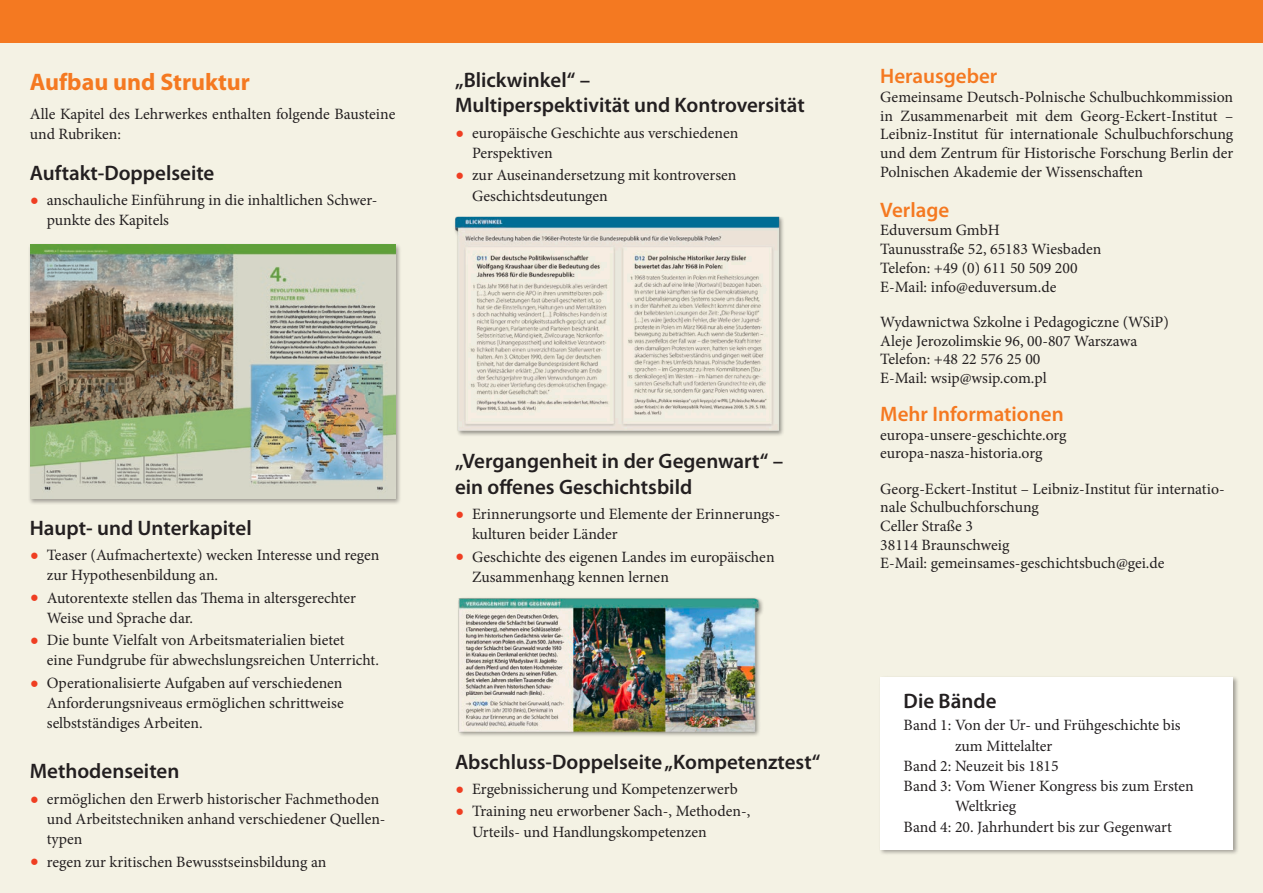
<style>
.page{position:relative;width:1263px;height:893px;background:#f4f2e4}
.page>*{position:absolute;margin:0;border:0;box-sizing:border-box;transform-origin:0 0}
.t1{font:700 24px "Myriad Pro";color:#f47921}
.t2{font:600 21px/25.5px "Myriad Pro";color:#231f20}
.t3{font:600 21px "Myriad Pro";color:#f47921}
.t4{font:15.75px/18.8px "Minion Pro";color:#231f20}
.s1{font-size:24px;color:#ef3e22}
</style>
<div class="page">
<div style="left:0;top:0;width:1263px;height:43px;background:#f47921"></div>
<div style="left:28px;top:242px;width:374px;height:263px;background:#231f20;opacity:.4"></div>
<img style="left:30px;top:244px;width:366px;height:255px">
<div style="left:878px;top:675px;width:361px;height:180px;background:#231f20;opacity:.4"></div>
<div style="left:880px;top:677px;width:353px;height:172px;background:#fff"></div>
<img style="left:455px;top:216px;width:328px;height:220px">
<img style="left:458px;top:582px;width:305px;height:154px">
<h1 class="t1" style="left:30px;top:67px;width:222px">Aufbau und Struktur</h1>
<p class="t4" style="left:30px;top:104px;width:367px;line-height:20.2px">Alle Kapitel des Lehrwerkes enthalten folgende Bausteine und Rubriken:</p>
<h2 class="t2" style="left:30px;top:159px;width:186px">Auftakt-Doppelseite</h2>
<p class="t4" style="left:47px;top:190px;width:332px;line-height:20.2px;text-indent:-17px"><span class="s1">•</span> anschauliche Einführung in die inhaltlichen Schwer&shy;punkte des Kapitels</p>
<h2 class="t2" style="left:455px;top:67px;width:351px">„Blickwinkel“ –<br>Multiperspektivität und Kontroversität</h2>
<p class="t4" style="left:472px;top:123px;width:268px;line-height:20.2px;text-indent:-17px"><span class="s1">•</span> europäische Geschichte aus verschiedenen<br>Perspektiven</p>
<p class="t4" style="left:472px;top:165px;width:266px;line-height:20.2px;text-indent:-17px"><span class="s1">•</span> zur Auseinandersetzung mit kontroversen<br>Geschichtsdeutungen</p>
<h2 class="t2" style="left:30px;top:514px;width:223px">Haupt- und Unterkapitel</h2>
<p class="t4" style="left:47px;top:545px;width:334px;line-height:20.2px;text-indent:-17px"><span class="s1">•</span> Teaser (Aufmachertexte) wecken Interesse und regen zur Hypothesenbildung an.</p>
<p class="t4" style="left:47px;top:587px;width:311px;line-height:20.2px;text-indent:-17px"><span class="s1">•</span> Autorentexte stellen das Thema in altersgerechter<br>Weise und Sprache dar.</p>
<p class="t4" style="left:47px;top:630px;width:334px;line-height:20.2px;text-indent:-17px"><span class="s1">•</span> Die bunte Vielfalt von Arbeitsmaterialien bietet<br>eine Fundgrube für abwechslungsreichen Unterricht.</p>
<p class="t4" style="left:47px;top:673px;width:298px;line-height:20.2px;text-align:justify;text-indent:-17px"><span class="s1">•</span> Operationalisierte Aufgaben auf verschiedenen Anforderungsniveaus ermöglichen schrittweise selbstständiges Arbeiten.</p>
<h2 class="t2" style="left:30px;top:758px;width:151px">Methodenseiten</h2>
<p class="t4" style="left:47px;top:789px;width:340px;line-height:20.2px;text-indent:-17px"><span class="s1">•</span> ermöglichen den Erwerb historischer Fachmethoden und Arbeitstechniken anhand verschiedener Quellen&shy;typen</p>
<p class="t4" style="left:30px;top:852px;width:298px"><span class="s1">•</span> regen zur kritischen Bewusstseinsbildung an</p>
<h2 class="t2" style="left:455px;top:448px;width:330px">„Vergangenheit in der Gegenwart“ – ein offenes Geschichtsbild</h2>
<p class="t4" style="left:472px;top:504px;width:308px;line-height:20.2px;text-indent:-17px"><span class="s1">•</span> Erinnerungsorte und Elemente der Erinnerungs&shy;kulturen beider Länder</p>
<p class="t4" style="left:472px;top:547px;width:304px;line-height:20.2px;text-indent:-17px"><span class="s1">•</span> Geschichte des eigenen Landes im europäischen<br>Zusammenhang kennen lernen</p>
<h2 class="t2" style="left:455px;top:748px;width:367px">Abschluss-Doppelseite „Kompetenztest“</h2>
<p class="t4" style="left:455px;top:780px;width:284px"><span class="s1">•</span> Ergebnissicherung und Kompetenzerwerb</p>
<p class="t4" style="left:472px;top:801px;width:280px;line-height:20.2px;text-indent:-17px"><span class="s1">•</span> Training neu erworbener Sach-, Methoden-,<br>Urteils- und Handlungskompetenzen</p>
<h2 class="t3" style="left:880px;top:63px;width:119px">Herausgeber</h2>
<p class="t4" style="left:880px;top:88px;width:354px;text-align:justify">Gemeinsame Deutsch-Polnische Schulbuchkommission in Zusammenarbeit mit dem Georg-Eckert-Institut – Leibniz-Institut für internationale Schulbuchforschung und dem Zentrum für Historische Forschung Berlin der Polnischen Akademie der Wissenschaften</p>
<h2 class="t3" style="left:880px;top:196px;width:71px">Verlage</h2>
<p class="t4" style="left:880px;top:221px;width:223px">Eduversum GmbH<br>Taunusstraße 52, 65183 Wiesbaden<br>Telefon: +49 (0) 611 50 509 200<br>E-Mail: info@eduversum.de</p>
<p class="t4" style="left:880px;top:313px;width:290px">Wydawnictwa Szkolne i Pedagogiczne (WSiP)<br>Aleje Jerozolimskie 96, 00-807 Warszawa Telefon: +48 22 576 25 00<br>E-Mail: wsip@wsip.com.pl</p>
<h2 class="t3" style="left:880px;top:400px;width:185px">Mehr Informationen</h2>
<p class="t4" style="left:880px;top:425px;width:188px">europa-unsere-geschichte.org europa-nasza-historia.org</p>
<p class="t4" style="left:880px;top:479px;width:346px">Georg-Eckert-Institut – Leibniz-Institut für internatio&shy;nale Schulbuchforschung<br>Celler Straße 3<br>38114 Braunschweig<br>E-Mail: gemeinsames-geschichtsbuch@gei.de</p>
<h2 class="t2" style="left:904px;top:688px;width:94px">Die Bände</h2>
<p class="t4" style="left:904px;top:716px;width:278px">Band 1: Von der Ur- und Frühgeschichte bis</p>
<p class="t4" style="left:955px;top:736px;width:99px">zum Mittelalter</p>
<p class="t4" style="left:904px;top:756px;width:157px">Band 2: Neuzeit bis 1815</p>
<p class="t4" style="left:904px;top:777px;width:292px">Band 3: Vom Wiener Kongress bis zum Ersten</p>
<p class="t4" style="left:955px;top:797px;width:63px">Weltkrieg</p>
<p class="t4" style="left:904px;top:817px;width:270px">Band 4: 20. Jahrhundert bis zur Gegenwart</p>
</div>
